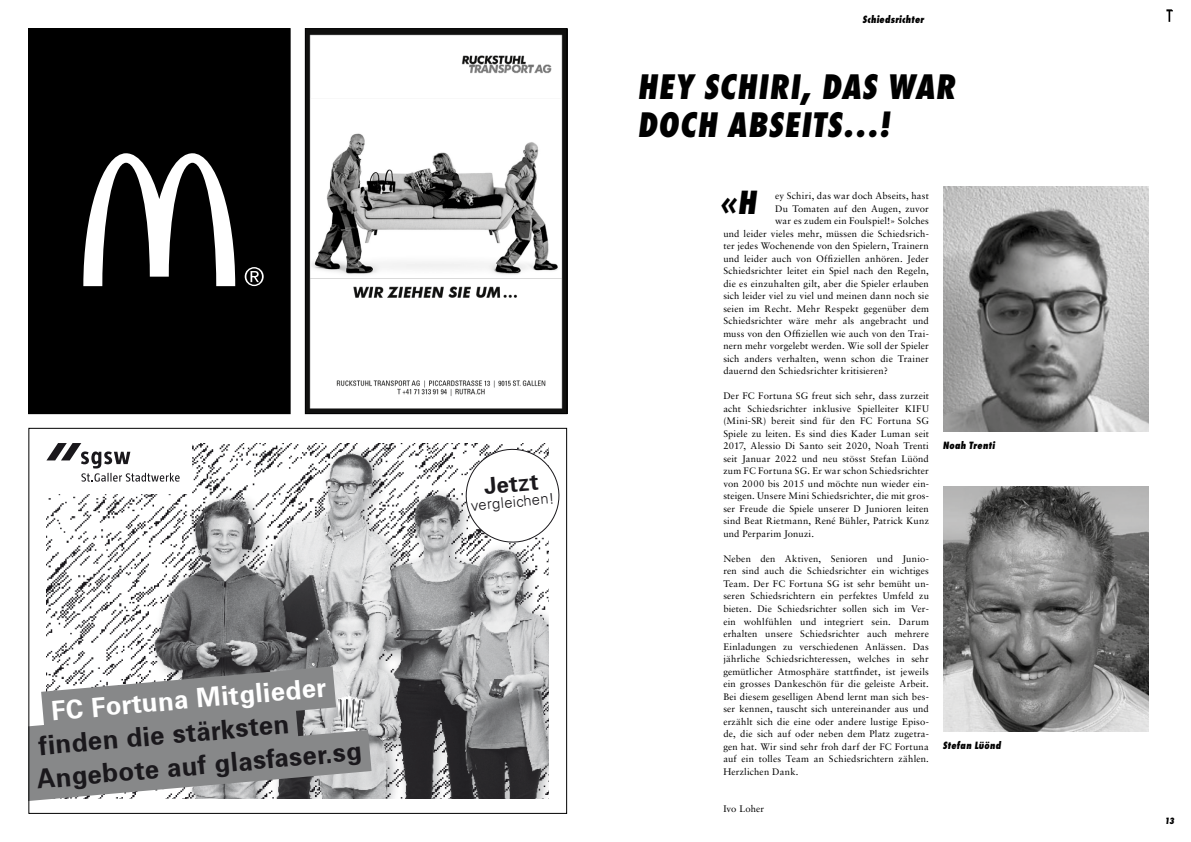
<style>
.page{position:relative;width:1191px;height:842px;background:#fff}
.page>*{position:absolute;margin:0;border:0;box-sizing:border-box;transform-origin:0 0}
.t1{font:italic 800 37px/37.5px "Futura PT Cond";letter-spacing:.03em;color:#000}
.t2{font:italic 800 35px "Futura PT Cond";color:#000}
.t3{font:700 25.7px/33.3px "Univers";color:#1a181c}
.t4{font:700 25.7px "Univers";color:#fff}
.t5{font:700 22.2px "Univers";color:#1a181c}
.t6{font:300 14.8px "Univers 45";color:#1a181c}
.t7{font:italic 800 11px "Futura PT Cond";letter-spacing:.03em;color:#000}
.t8{font:9.5px/12.5px "Sabon LT";letter-spacing:.015em;color:#000;text-align:justify}
.t9{font:italic 800 9.5px "Futura PT Cond";color:#000}
</style>
<div class="page">
<svg style="left:1166px;top:9px;width:7px;height:13px"></svg>
<img style="left:47px;top:443px;width:502px;height:356px">
<svg style="left:46px;top:642px;width:333px;height:64px"></svg>
<svg style="left:41px;top:679px;width:300px;height:27px;background:#939495"></svg>
<svg style="left:31px;top:706px;width:383px;height:95px;background:#929293"></svg>
<svg style="left:461px;top:444px;width:99px;height:103px"></svg>
<div style="left:29px;top:428px;width:163px;height:66px;background:#fff"></div>
<svg style="left:46px;top:443px;width:134px;height:39px"></svg>
<img style="left:307px;top:30px;width:258px;height:382px">
<div style="left:305px;top:28px;width:262px;height:386px;border:1px solid #000"></div>
<div style="left:29px;top:29px;width:261px;height:385px;background:#000"></div>
<div style="left:28px;top:28px;width:262px;height:386px;border:1px solid #000"></div>
<svg style="left:83px;top:153px;width:152px;height:133px"></svg>
<svg style="left:245px;top:267px;width:19px;height:19px"></svg>
<img style="left:943px;top:187px;width:205px;height:244px">
<img style="left:943px;top:487px;width:205px;height:244px">
<h3 class="t4" style="left:50px;top:696px;width:277px;rotate:-5deg">FC Fortuna Mitglieder</h3>
<h3 class="t3" style="left:32px;top:729px;width:328px;rotate:-5deg">finden die stärksten<br>Angebote auf glasfaser.sg</h3>
<h3 class="t5" style="left:483px;top:473px;width:56px;rotate:-5deg">Jetzt</h3>
<h3 class="t6" style="left:470px;top:496px;width:85px;rotate:-5deg">vergleichen!</h3>
<p class="t7" style="left:862px;top:12px;width:63px">Schiedsrichter</p>
<h1 class="t1" style="left:638px;top:68px;width:319px">HEY SCHIRI, DAS WAR<br>DOCH ABSEITS…!</h1>
<h2 class="t2" style="left:720px;top:181px;width:38px">«H</h2>
<p class="t8" style="left:775px;top:190px;width:155px">ey Schiri, das war doch Abseits, hast</p>
<p class="t8" style="left:775px;top:202px;width:155px">Du Tomaten auf den Augen, zuvor</p>
<p class="t8" style="left:775px;top:215px;width:155px">war es zudem ein Foulspiel!» Solches</p>
<p class="t8" style="left:723px;top:227px;width:207px">und leider vieles mehr, müssen die Schiedsrich-</p>
<p class="t8" style="left:723px;top:240px;width:207px">ter jedes Wochenende von den Spielern, Trainern</p>
<p class="t8" style="left:723px;top:252px;width:207px">und leider auch von Offiziellen anhören. Jeder</p>
<p class="t8" style="left:723px;top:265px;width:207px">Schiedsrichter leitet ein Spiel nach den Regeln,</p>
<p class="t8" style="left:723px;top:277px;width:207px">die es einzuhalten gilt, aber die Spieler erlauben</p>
<p class="t8" style="left:723px;top:290px;width:207px">sich leider viel zu viel und meinen dann noch sie</p>
<p class="t8" style="left:723px;top:302px;width:207px">seien im Recht. Mehr Respekt gegenüber dem</p>
<p class="t8" style="left:723px;top:315px;width:207px">Schiedsrichter wäre mehr als angebracht und</p>
<p class="t8" style="left:723px;top:327px;width:207px">muss von den Offiziellen wie auch von den Trai-</p>
<p class="t8" style="left:723px;top:340px;width:207px">nern mehr vorgelebt werden. Wie soll der Spieler</p>
<p class="t8" style="left:723px;top:352px;width:207px">sich anders verhalten, wenn schon die Trainer</p>
<p class="t8" style="left:723px;top:365px;width:166px">dauernd den Schiedsrichter kritisieren?</p>
<p class="t8" style="left:723px;top:390px;width:207px">Der FC Fortuna SG freut sich sehr, dass zurzeit acht Schiedsrichter inklusive Spielleiter KIFU (Mini-SR) bereit sind für den FC Fortuna SG Spiele zu leiten. Es sind dies Kader Luman seit 2017, Alessio Di Santo seit 2020, Noah Trenti seit Januar 2022 und neu stösst Stefan Lüönd zum FC Fortuna SG. Er war schon Schiedsrichter von 2000 bis 2015 und möchte nun wieder ein&shy;steigen. Unsere Mini Schiedsrichter, die mit gros&shy;ser Freude die Spiele unserer D Junioren leiten sind Beat Rietmann, René Bühler, Patrick Kunz und Perparim Jonuzi.</p>
<p class="t8" style="left:723px;top:552px;width:207px">Neben den Aktiven, Senioren und Junio&shy;ren sind auch die Schiedsrichter ein wichtiges Team. Der FC Fortuna SG ist sehr bemüht un&shy;seren Schiedsrichtern ein perfektes Umfeld zu bieten. Die Schiedsrichter sollen sich im Ver&shy;ein wohlfühlen und integriert sein. Darum erhalten unsere Schiedsrichter auch mehrere Einladungen zu verschiedenen Anlässen. Das jährliche Schiedsrichteressen, welches in sehr gemütlicher Atmosphäre stattfindet, ist jeweils ein grosses Dankeschön für die geleiste Arbeit.<br>Bei diesem geselligen Abend lernt man sich bes&shy;ser kennen, tauscht sich untereinander aus und erzählt sich die eine oder andere lustige Episo&shy;de, die sich auf oder neben dem Platz zugetra&shy;gen hat. Wir sind sehr froh darf der FC Fortuna auf ein tolles Team an Schiedsrichtern zählen.<br>Herzlichen Dank.</p>
<p class="t8" style="left:723px;top:802px;width:42px">Ivo Loher</p>
<p class="t7" style="left:943px;top:439px;width:53px">Noah Trenti</p>
<p class="t7" style="left:943px;top:739px;width:60px">Stefan Lüönd</p>
<p class="t9" style="left:1164px;top:816px;width:11px">13</p>
</div>
